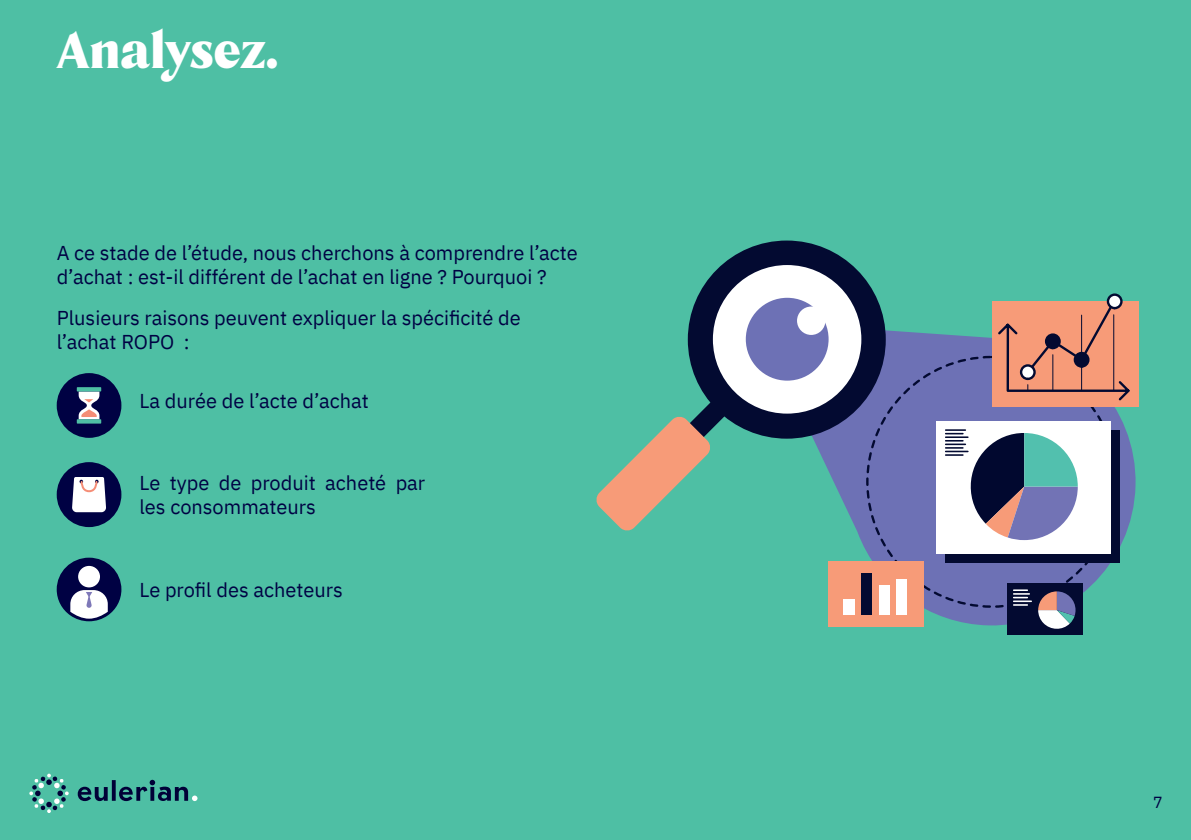
<style>
.page{position:relative;width:1191px;height:840px;background:#fff}
.page>*{position:absolute;margin:0;border:0;box-sizing:border-box;transform-origin:0 0}
.t1{font:900 48px "Tongari Display";letter-spacing:-.01em;color:#fff}
.t2{font:20px/24px "IBM Plex Sans";color:#000143}
.t3{font:16px "IBM Plex Sans";color:#000143}
</style>
<div class="page">
<div style="left:0;top:0;width:1191px;height:839px;background:#4ebfa4"></div>
<svg style="left:78px;top:779px;width:119px;height:21px"></svg>
<svg style="left:29px;top:773px;width:40px;height:39px"></svg>
<svg style="left:788px;top:325px;width:348px;height:302px;fill:#6d71b5"></svg>
<div style="left:945px;top:430px;width:174px;height:132px;background:#030a31"></div>
<div style="left:992px;top:301px;width:146px;height:106px;background:#f79b78"></div>
<svg style="left:1106px;top:293px;width:16px;height:16px"></svg>
<svg style="left:998px;top:298px;width:132px;height:103px"></svg>
<hr style="left:1052px;top:354px;width:1px;height:36px;background:#030a31">
<hr style="left:1113px;top:314px;width:1px;height:76px;background:#030a31">
<hr style="left:1081px;top:315px;width:1px;height:75px;background:#030a31">
<div style="left:827px;top:561px;width:96px;height:65px;background:#f79b78"></div>
<div style="left:844px;top:599px;width:11px;height:15px;background:#fff"></div>
<div style="left:861px;top:572px;width:10px;height:42px;background:#030a31"></div>
<div style="left:879px;top:585px;width:10px;height:29px;background:#fff"></div>
<div style="left:896px;top:578px;width:10px;height:36px;background:#fff"></div>
<div style="left:937px;top:421px;width:174px;height:132px;background:#fff"></div>
<svg style="left:945px;top:429px;width:132px;height:111px"></svg>
<svg style="left:596px;top:395px;width:135px;height:136px"></svg>
<div style="left:688px;top:240px;width:197px;height:198px;background:#030a31;border-radius:50%"></div>
<div style="left:713px;top:265px;width:148px;height:148px;background:#fff;border-radius:50%"></div>
<div style="left:746px;top:297px;width:82px;height:83px;background:#6d71b5;border-radius:50%"></div>
<div style="left:797px;top:306px;width:28px;height:29px;background:#fff;border-radius:50%"></div>
<div style="left:1007px;top:583px;width:76px;height:51px;background:#030a31"></div>
<svg style="left:1038px;top:591px;width:37px;height:38px"></svg>
<svg style="left:1013px;top:589px;width:18px;height:16px"></svg>
<div style="left:57px;top:373px;width:64px;height:64px;background:#000143;border-radius:50%"></div>
<svg style="left:77px;top:419px;width:24px;height:4px"></svg>
<svg style="left:77px;top:387px;width:24px;height:4px"></svg>
<svg style="left:79px;top:391px;width:20px;height:28px"></svg>
<div style="left:57px;top:462px;width:64px;height:65px;background:#000143;border-radius:50%"></div>
<svg style="left:72px;top:477px;width:34px;height:35px"></svg>
<svg style="left:57px;top:557px;width:64px;height:64px"></svg>
<h1 class="t1" style="left:57px;top:28px;width:223px">Analysez.</h1>
<p class="t2" style="left:57px;top:242px;width:523px">A ce stade de l’étude, nous cherchons à comprendre l’acte d’achat : est-il différent de l’achat en ligne ? Pourquoi ?</p>
<p class="t2" style="left:57px;top:304px;width:465px">Plusieurs raisons peuvent expliquer la spécificité de l’achat ROPO :</p>
<p class="t2" style="left:139px;top:390px;width:231px">La durée de l’acte d’achat</p>
<p class="t2" style="left:139px;top:472px;width:287px">Le type de produit acheté par les consommateurs</p>
<p class="t2" style="left:139px;top:575px;width:205px">Le profil des acheteurs</p>
<p class="t3" style="left:1153px;top:794px;width:11px">7</p>
</div>
